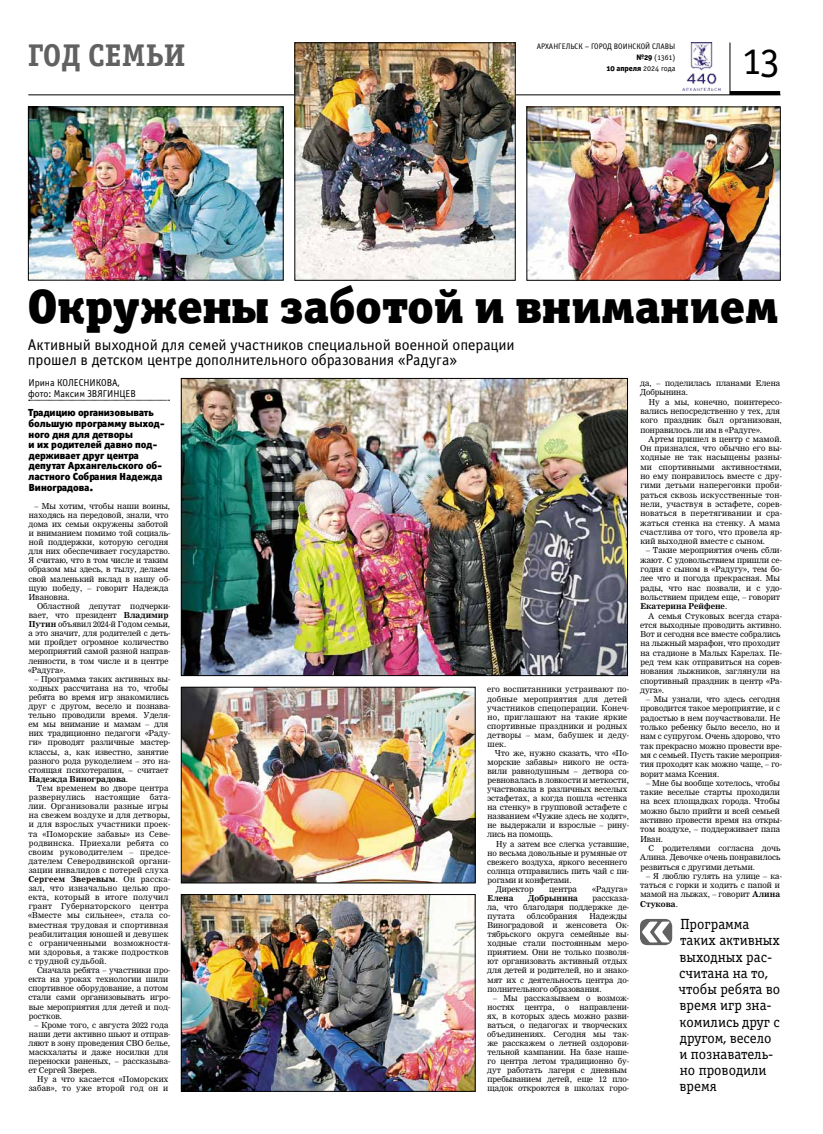
<style>
.page{position:relative;width:823px;height:1134px;background:#fff}
.page>*{position:absolute;margin:0;border:0;box-sizing:border-box;transform-origin:0 0}
.t1{font:48.2px "Officina Serif Black OSC";color:#000}
.t2{font:42px "Officina Serif Book OSC";color:#000}
.t3{font:31.5px "Officina Serif Bold OSC";color:#616161}
.t4{font:15.8px/15.8px "Officina Sans Book OSC";letter-spacing:-.005em;color:#000}
.t5{font:14.8px/16.2px "Officina Serif Book OSC";color:#000}
.t6{font:10.3px/10.6px "Officina Sans Black C";color:#000}
.t7{font:10px/10.6px "Officina Sans Book OSC";color:#000}
.t8{font:8px/9.1px "Nimrod Cyr";color:#000}
.t9{font:8px/9.1px "Nimrod Cyr";letter-spacing:.025em;color:#000}
.t10{font:8px/9.1px "Nimrod Cyr";letter-spacing:.02em;color:#000;text-align:right}
.t11{font:8px/11px "Officina Sans Book OSC";color:#000;text-align:right}
.t12{font:8px "Officina Sans Extra Bold OSC";color:#000}
.t13{font:700 8px "Nimrod Cyr";color:#000}
.s1{font-family:"Officina Sans Extra Bold OSC"}
.s2{font-family:"Officina Sans Book OSC"}
.s3{font-weight:700}
</style>
<div class="page">
<hr style="left:729px;top:43px;width:1px;height:52px;background:#000">
<hr style="left:729px;top:91px;width:50px;height:4px;background:#000">
<hr style="left:28px;top:95px;width:752px;height:1px;background:#000">
<img style="left:682px;top:43px;width:38px;height:48px">
<svg style="left:29px;top:400px;width:140px;height:1px"></svg>
<img style="left:183px;top:896px;width:290px;height:193px">
<div style="left:181px;top:894px;width:294px;height:197px;border:1px solid #000"></div>
<img style="left:183px;top:689px;width:290px;height:192px">
<div style="left:181px;top:687px;width:294px;height:196px;border:1px solid #000"></div>
<img style="left:183px;top:380px;width:442px;height:294px">
<div style="left:181px;top:378px;width:446px;height:298px;border:1px solid #000"></div>
<img style="left:528px;top:109px;width:250px;height:169px">
<img style="left:296px;top:45px;width:217px;height:233px">
<svg style="left:639px;top:919px;width:32px;height:26px"></svg>
<svg style="left:641px;top:922px;width:28px;height:20px"></svg>
<img style="left:30px;top:109px;width:251px;height:169px">
<div style="left:28px;top:107px;width:255px;height:173px;border:1px solid #000"></div>
<h3 class="t3" style="left:28px;top:38px;width:159px">Год семьи</h3>
<p class="t11" style="left:536px;top:40px;width:140px">Архангельск – город воинской славы <span class="s1">№29</span> (1361)</p>
<p class="t12" style="left:606px;top:63px;width:70px">10 апреля <span class="s2">2024 года</span></p>
<h2 class="t2" style="left:740px;top:37px;width:41px">13</h2>
<h1 class="t1" style="left:28px;top:276px;width:751px">Окружены заботой и вниманием</h1>
<h3 class="t4" style="left:28px;top:337px;width:488px">Активный выходной для семей участников специальной военной операции прошел в детском центре дополнительного образования «Радуга»</h3>
<p class="t7" style="left:28px;top:377px;width:109px">Ирина Колесникова, фото: Максим Звягинцев</p>
<p class="t6" style="left:28px;top:407px;width:138px">Традицию организовывать большую программу выход&shy;ного дня для детворы<br>и их родителей давно под&shy;держивает друг центра депутат Архангельского об&shy;ластного Собрания Надежда<br>Виноградова.</p>
<p class="t8" style="left:28px;top:501px;width:143px;text-indent:6px">– Мы хотим, чтобы наши воины, находясь на передовой, знали, что дома их семьи окружены заботой и вниманием помимо той социаль&shy;ной поддержки, которую сегодня для них обеспечивает государство.<br>Я считаю, что в том числе и таким образом мы здесь, в тылу, делаем свой маленький вклад в нашу об&shy;щую победу, – говорит Надежда<br>Ивановна.</p>
<p class="t8" style="left:28px;top:601px;width:144px;text-indent:9px">Областной депутат подчерки&shy;вает, что президент <span class="s3">Владимир<br>Путин</span> объявил 2024-й Годом семьи, а это значит, для родителей с деть&shy;ми пройдет огромное количество мероприятий самой разной направ&shy;ленности, в том числе и в центре «Радуга».</p>
<p class="t8" style="left:28px;top:674px;width:143px;text-indent:6px">– Программа таких активных вы&shy;ходных рассчитана на то, чтобы ребята во время игр знакомились друг с другом, весело и познава&shy;тельно проводили время. Уделя&shy;ем мы внимание и мамам – для них традиционно педагоги «Раду&shy;ги» проводят различные мастер&shy;классы, а, как известно, занятие разного рода рукоделием – это на&shy;стоящая психотерапия, – считает<br><span class="s3">Надежда Виноградова</span>.</p>
<p class="t9" style="left:28px;top:783px;width:144px;text-indent:9px">Тем временем во дворе центра развернулись настоящие бата&shy;лии. Организовали разные игры на свежем воздухе и для детворы, и для взрослых участники проек&shy;та «Поморские забавы» из Севе&shy;родвинска. Приехали ребята со своим руководителем – предсе&shy;дателем Северодвинской органи&shy;зации инвалидов с потерей слуха<br><span class="s3">Сергеем Зверевым</span>. Он расска&shy;зал, что изначально целью про&shy;екта, который в итоге получил грант Губернаторского центра «Вместе мы сильнее», стала со&shy;вместная трудовая и спортивная реабилитация юношей и девушек с ограниченными возможностя&shy;ми здоровья, а также подростков с трудной судьбой.</p>
<p class="t8" style="left:28px;top:965px;width:143px;text-indent:9px">Сначала ребята – участники про&shy;екта на уроках технологии шили спортивное оборудование, а потом стали сами организовывать игро&shy;вые мероприятия для детей и под&shy;ростков.</p>
<p class="t8" style="left:28px;top:1020px;width:143px;text-indent:6px">– Кроме того, с августа 2022 года наши дети активно шьют и отправ&shy;ляют в зону проведения СВО белье, маскхалаты и даже носилки для переноски раненых, – рассказыва&shy;ет Сергей Зверев.</p>
<p class="t10" style="left:29px;top:1075px;width:141px">Ну а что касается «Поморских забав», то уже второй год он и</p>
<p class="t10" style="left:487px;top:685px;width:143px;text-align:left">его воспитанники устраивают по&shy;добные мероприятия для детей участников спецоперации. Конеч&shy;но, приглашают на такие яркие спортивные праздники и родных детворы – мам, бабушек и деду&shy;шек.</p>
<p class="t8" style="left:487px;top:748px;width:143px;text-indent:8px">Что же, нужно сказать, что «По&shy;морские забавы» никого не оста&shy;вили равнодушным – детвора со&shy;ревновалась в ловкости и меткости, участвовала в различных веселых эстафетах, а когда пошла «стенка на стенку» в групповой эстафете с названием «Чужие здесь не ходят», не выдержали и взрослые – рину&shy;лись на помощь.</p>
<p class="t8" style="left:495px;top:839px;width:134px">Ну а затем все слегка уставшие,</p>
<p class="t8" style="left:487px;top:848px;width:141px">но весьма довольные и румяные от</p>
<p class="t8" style="left:487px;top:857px;width:142px">свежего воздуха, яркого весеннего</p>
<p class="t8" style="left:487px;top:866px;width:143px">солнца отправились пить чай с пи-</p>
<p class="t8" style="left:487px;top:875px;width:85px">рогами и конфетами.</p>
<p class="t8" style="left:495px;top:884px;width:39px">Директор</p>
<p class="t8" style="left:549px;top:884px;width:29px">центра</p>
<p class="t8" style="left:592px;top:884px;width:37px">«Радуга»</p>
<p class="t13" style="left:487px;top:893px;width:28px">Елена</p>
<p class="t13" style="left:527px;top:893px;width:51px">Добрынина</p>
<p class="t8" style="left:487px;top:893px;width:143px;text-align:justify;text-indent:105px">рассказа&shy;ла, что благодаря поддержке де&shy;путата</p>
<p class="t8" style="left:526px;top:911px;width:52px">облсобрания</p>
<p class="t8" style="left:487px;top:911px;width:143px;text-indent:102px">Надежды<br>Виноградовой и женсовета Ок&shy;тябрьского округа семейные вы&shy;ходные стали постоянным меро&shy;приятием. Они не только позволя&shy;ют организовать активный отдых для детей и родителей, но и знако&shy;мят их с деятельность центра до&shy;полнительного образования.</p>
<p class="t8" style="left:487px;top:993px;width:143px;text-indent:6px">– Мы рассказываем о возмож&shy;ностях</p>
<p class="t8" style="left:487px;top:1002px;width:143px;text-indent:92px">направлени&shy;ях, в которых здесь можно разви&shy;ваться, о педагогах и творческих объединениях. Сегодня мы так&shy;же расскажем о летней оздорови&shy;тельной кампании. На базе наше&shy;го центра летом традиционно бу&shy;дут работать лагеря с дневным пребыванием детей, еще 12 пло&shy;щадок откроются в школах горо-</p>
<p class="t8" style="left:524px;top:1002px;width:31px">центра,</p>
<p class="t8" style="left:564px;top:1002px;width:6px">о</p>
<p class="t8" style="left:639px;top:378px;width:141px">да, – поделилась планами Елена<br>Добрынина.</p>
<p class="t8" style="left:640px;top:397px;width:143px;text-indent:8px">Ну а мы, конечно, поинтересо&shy;вались непосредственно у тех, для кого праздник был организован, понравилось ли им в «Радуге».</p>
<p class="t8" style="left:639px;top:434px;width:143px;text-indent:8px">Артем пришел в центр с мамой.<br>Он признался, что обычно его вы&shy;ходные не так насыщены разны&shy;ми спортивными активностями, но ему понравилось вместе с дру&shy;гими детьми наперегонки проби&shy;раться сквозь искусственные тон&shy;нели, участвуя в эстафете, сорев&shy;новаться в перетягивании и сра&shy;жаться стенка на стенку. А мама счастлива от того, что провела яр&shy;кий выходной вместе с сыном.</p>
<p class="t8" style="left:639px;top:546px;width:143px;text-indent:6px">– Такие мероприятия очень сбли&shy;жают. С удовольствием пришли се&shy;годня с сыном в «Радугу», тем бо&shy;лее что и погода прекрасная. Мы рады, что нас позвали, и с удо&shy;вольствием придем еще, – говорит<br><span class="s3">Екатерина Рейфене</span>.</p>
<p class="t8" style="left:639px;top:611px;width:143px;text-indent:8px">А семья Стуковых всегда стара&shy;ется выходные проводить активно.<br>Вот и сегодня все вместе собрались на лыжный марафон, что проходит на стадионе в Малых Карелах. Пе&shy;ред тем как отправиться на сорев&shy;нования лыжников, заглянули на спортивный праздник в центр «Ра&shy;дуга».</p>
<p class="t8" style="left:640px;top:695px;width:143px;text-indent:6px">– Мы узнали, что здесь сегодня проводится такое мероприятие, и с радостью в нем поучаствовали. Не только ребенку было весело, но и нам с супругом. Очень здорово, что так прекрасно можно провести вре&shy;мя с семьей. Пусть такие мероприя&shy;тия проходят как можно чаще, – го&shy;ворит мама Ксения.</p>
<p class="t8" style="left:639px;top:778px;width:143px;text-indent:6px">– Мне бы вообще хотелось, чтобы такие веселые старты проходили на всех площадках города. Чтобы можно было прийти и всей семьей активно провести время на откры&shy;том воздухе, – поддерживает папа<br>Иван.</p>
<p class="t8" style="left:639px;top:843px;width:142px;text-align:justify;text-indent:9px">С родителями согласна дочь Алина. Девочке очень понравилось резвиться с другими детьми.</p>
<p class="t8" style="left:639px;top:871px;width:143px;text-indent:6px">– Я люблю гулять на улице – ка&shy;таться с горки и ходить с папой и мамой на лыжах, – говорит <span class="s3">Алина<br>Стукова</span>.</p>
<h3 class="t5" style="left:678px;top:916px;width:103px">Программа таких активных выходных рас&shy;считана на то, чтобы ребята во время игр зна&shy;комились друг с другом, весело и познаватель&shy;но проводили время</h3>
</div>
